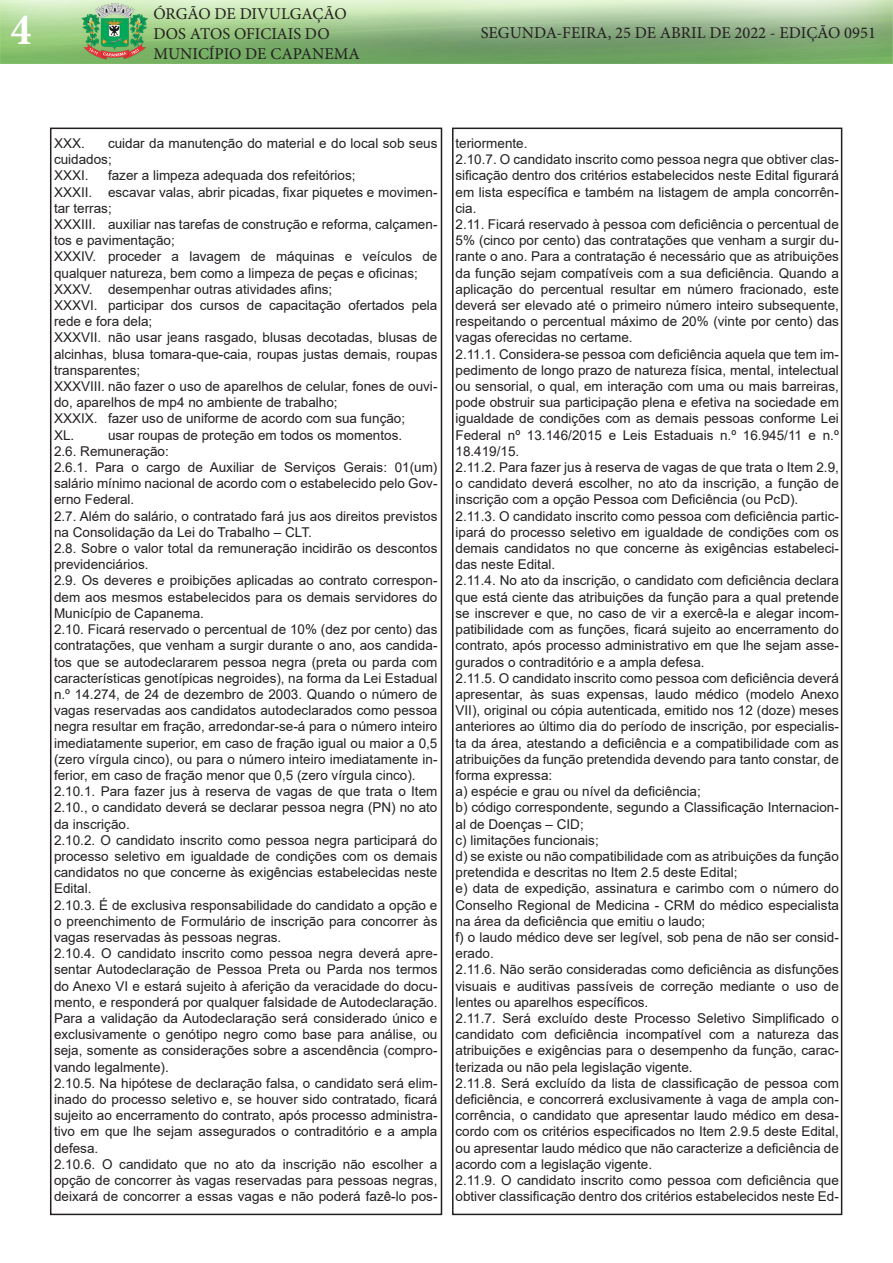
<style>
.page{position:relative;width:893px;height:1263px;background:#fff}
.page>*{position:absolute;margin:0;border:0;box-sizing:border-box;transform-origin:0 0}
.t1{font:700 condensed 45px "Minion Pro";color:#fff}
.t2{font:16.5px/19.8px "Minion Pro";color:#231f20}
.t3{font:13.5px/16.2px "Arial";color:#231f20;text-align:justify}
</style>
<div class="page">
<div style="left:50px;top:128px;width:392px;height:1087px;border:2px solid #231f20"></div>
<img style="left:0;top:0;width:893px;height:64px">
<div style="left:452px;top:128px;width:390px;height:1087px;border:2px solid #231f20"></div>
<h1 class="t1" style="left:11px;top:-1px;width:22px">4</h1>
<p class="t2" style="left:153px;top:4px;width:208px">ÓRGÃO DE DIVULGAÇÃO<br>DOS ATOS OFICIAIS DO<br>MUNICÍPIO DE CAPANEMA</p>
<p class="t2" style="left:481px;top:23px;width:396px">SEGUNDA-FEIRA, 25 DE ABRIL DE 2022 - EDIÇÃO 0951</p>
<p class="t3" style="left:54px;top:135px;width:32px">XXX.</p>
<p class="t3" style="left:54px;top:135px;width:385px;text-indent:54px">cuidar da manutenção do material e do local sob seus cuidados;</p>
<p class="t3" style="left:54px;top:167px;width:36px">XXXI.</p>
<p class="t3" style="left:108px;top:167px;width:249px">fazer a limpeza adequada dos refeitórios;</p>
<p class="t3" style="left:54px;top:184px;width:385px">XXXII. escavar valas, abrir picadas, fixar piquetes e movimen&shy;tar terras;</p>
<p class="t3" style="left:54px;top:216px;width:385px">XXXIII. auxiliar nas tarefas de construção e reforma, calçamen&shy;tos e pavimentação;</p>
<p class="t3" style="left:54px;top:248px;width:385px">XXXIV. proceder a lavagem de máquinas e veículos de qualquer natureza, bem como a limpeza de peças e oficinas;</p>
<p class="t3" style="left:54px;top:281px;width:280px">XXXV. desempenhar outras atividades afins;</p>
<p class="t3" style="left:54px;top:297px;width:385px">XXXVI. participar dos cursos de capacitação ofertados pela rede e fora dela;</p>
<p class="t3" style="left:54px;top:329px;width:385px">XXXVII. não usar jeans rasgado, blusas decotadas, blusas de alcinhas, blusa tomara-que-caia, roupas justas demais, roupas transparentes;</p>
<p class="t3" style="left:54px;top:378px;width:385px">XXXVIII. não fazer o uso de aparelhos de celular, fones de ouvi&shy;do, aparelhos de mp4 no ambiente de trabalho;</p>
<p class="t3" style="left:54px;top:410px;width:353px">XXXIX. fazer uso de uniforme de acordo com sua função;</p>
<p class="t3" style="left:54px;top:427px;width:22px">XL.</p>
<p class="t3" style="left:108px;top:427px;width:296px">usar roupas de proteção em todos os momentos.</p>
<p class="t3" style="left:54px;top:443px;width:116px">2.6. Remuneração:</p>
<p class="t3" style="left:54px;top:459px;width:385px">2.6.1. Para o cargo de Auxiliar de Serviços Gerais: 01(um) salário mínimo nacional de acordo com o estabelecido pelo Gov&shy;erno Federal.</p>
<p class="t3" style="left:54px;top:508px;width:385px">2.7. Além do salário, o contratado fará jus aos direitos previstos na Consolidação da Lei do Trabalho – CLT.</p>
<p class="t3" style="left:54px;top:540px;width:385px">2.8. Sobre o valor total da remuneração incidirão os descontos previdenciários.</p>
<p class="t3" style="left:54px;top:572px;width:385px">2.9. Os deveres e proibições aplicadas ao contrato correspon&shy;dem aos mesmos estabelecidos para os demais servidores do Município de Capanema.</p>
<p class="t3" style="left:54px;top:621px;width:385px">2.10. Ficará reservado o percentual de 10% (dez por cento) das contratações, que venham a surgir durante o ano, aos candida&shy;tos que se autodeclararem pessoa negra (preta ou parda com características genotípicas negroides), na forma da Lei Estadual n.º 14.274, de 24 de dezembro de 2003. Quando o número de vagas reservadas aos candidatos autodeclarados como pessoa negra resultar em fração, arredondar-se-á para o número inteiro imediatamente superior, em caso de fração igual ou maior a 0,5 (zero vírgula cinco), ou para o número inteiro imediatamente in&shy;ferior, em caso de fração menor que 0,5 (zero vírgula cinco).</p>
<p class="t3" style="left:54px;top:783px;width:385px">2.10.1. Para fazer jus à reserva de vagas de que trata o Item 2.10., o candidato deverá se declarar pessoa negra (PN) no ato da inscrição.</p>
<p class="t3" style="left:54px;top:832px;width:385px">2.10.2. O candidato inscrito como pessoa negra participará do processo seletivo em igualdade de condições com os demais candidatos no que concerne às exigências estabelecidas neste Edital.</p>
<p class="t3" style="left:54px;top:896px;width:385px">2.10.3. É de exclusiva responsabilidade do candidato a opção e o preenchimento de Formulário de inscrição para concorrer às vagas reservadas às pessoas negras.</p>
<p class="t3" style="left:54px;top:945px;width:385px">2.10.4. O candidato inscrito como pessoa negra deverá apre&shy;sentar Autodeclaração de Pessoa Preta ou Parda nos termos do Anexo VI e estará sujeito à aferição da veracidade do docu&shy;mento, e responderá por qualquer falsidade de Autodeclaração.<br>Para a validação da Autodeclaração será considerado único e exclusivamente o genótipo negro como base para análise, ou seja, somente as considerações sobre a ascendência (compro&shy;vando legalmente).</p>
<p class="t3" style="left:54px;top:1075px;width:385px">2.10.5. Na hipótese de declaração falsa, o candidato será elim&shy;inado do processo seletivo e, se houver sido contratado, ficará sujeito ao encerramento do contrato, após processo administra&shy;tivo em que lhe sejam assegurados o contraditório e a ampla defesa.</p>
<p class="t3" style="left:54px;top:1156px;width:385px">2.10.6. O candidato que no ato da inscrição não escolher a opção de concorrer às vagas reservadas para pessoas negras, deixará de concorrer a essas vagas e não poderá fazê-lo pos-</p>
<p class="t3" style="left:455px;top:135px;width:74px">teriormente.</p>
<p class="t3" style="left:455px;top:151px;width:385px">2.10.7. O candidato inscrito como pessoa negra que obtiver clas&shy;sificação dentro dos critérios estabelecidos neste Edital figurará em lista específica e também na listagem de ampla concorrên&shy;cia.</p>
<p class="t3" style="left:455px;top:216px;width:385px">2.11. Ficará reservado à pessoa com deficiência o percentual de 5% (cinco por cento) das contratações que venham a surgir du&shy;rante o ano. Para a contratação é necessário que as atribuições da função sejam compatíveis com a sua deficiência. Quando a aplicação do percentual resultar em número fracionado, este deverá ser elevado até o primeiro número inteiro subsequente, respeitando o percentual máximo de 20% (vinte por cento) das vagas oferecidas no certame.</p>
<p class="t3" style="left:455px;top:346px;width:385px">2.11.1. Considera-se pessoa com deficiência aquela que tem im&shy;pedimento de longo prazo de natureza física, mental, intelectual ou sensorial, o qual, em interação com uma ou mais barreiras, pode obstruir sua participação plena e efetiva na sociedade em igualdade de condições com as demais pessoas conforme Lei Federal nº 13.146/2015 e Leis Estaduais n.º 16.945/11 e n.º 18.419/15.</p>
<p class="t3" style="left:455px;top:459px;width:385px">2.11.2. Para fazer jus à reserva de vagas de que trata o Item 2.9, o candidato deverá escolher, no ato da inscrição, a função de inscrição com a opção Pessoa com Deficiência (ou PcD).</p>
<p class="t3" style="left:455px;top:508px;width:385px">2.11.3. O candidato inscrito como pessoa com deficiência partic&shy;ipará do processo seletivo em igualdade de condições com os demais candidatos no que concerne às exigências estabeleci&shy;das neste Edital.</p>
<p class="t3" style="left:455px;top:572px;width:385px">2.11.4. No ato da inscrição, o candidato com deficiência declara que está ciente das atribuições da função para a qual pretende se inscrever e que, no caso de vir a exercê-la e alegar incom&shy;patibilidade com as funções, ficará sujeito ao encerramento do contrato, após processo administrativo em que lhe sejam asse&shy;gurados o contraditório e a ampla defesa.</p>
<p class="t3" style="left:455px;top:670px;width:385px">2.11.5. O candidato inscrito como pessoa com deficiência deverá apresentar, às suas expensas, laudo médico (modelo Anexo VII), original ou cópia autenticada, emitido nos 12 (doze) meses anteriores ao último dia do período de inscrição, por especialis&shy;ta da área, atestando a deficiência e a compatibilidade com as atribuições da função pretendida devendo para tanto constar, de forma expressa:</p>
<p class="t3" style="left:455px;top:783px;width:247px">a) espécie e grau ou nível da deficiência;</p>
<p class="t3" style="left:455px;top:799px;width:385px">b) código correspondente, segundo a Classificação Internacion&shy;al de Doenças – CID;</p>
<p class="t3" style="left:455px;top:832px;width:145px">c) limitações funcionais;</p>
<p class="t3" style="left:455px;top:848px;width:385px">d) se existe ou não compatibilidade com as atribuições da função pretendida e descritas no Item 2.5 deste Edital;</p>
<p class="t3" style="left:455px;top:880px;width:385px">e) data de expedição, assinatura e carimbo com o número do Conselho Regional de Medicina - CRM do médico especialista na área da deficiência que emitiu o laudo;</p>
<p class="t3" style="left:455px;top:929px;width:385px">f) o laudo médico deve ser legível, sob pena de não ser consid&shy;erado.</p>
<p class="t3" style="left:455px;top:961px;width:385px">2.11.6. Não serão consideradas como deficiência as disfunções visuais e auditivas passíveis de correção mediante o uso de lentes ou aparelhos específicos.</p>
<p class="t3" style="left:455px;top:1010px;width:385px">2.11.7. Será excluído deste Processo Seletivo Simplificado o candidato com deficiência incompatível com a natureza das atribuições e exigências para o desempenho da função, carac&shy;terizada ou não pela legislação vigente.</p>
<p class="t3" style="left:455px;top:1075px;width:385px">2.11.8. Será excluído da lista de classificação de pessoa com deficiência, e concorrerá exclusivamente à vaga de ampla con&shy;corrência, o candidato que apresentar laudo médico em desa&shy;cordo com os critérios especificados no Item 2.9.5 deste Edital, ou apresentar laudo médico que não caracterize a deficiência de acordo com a legislação vigente.</p>
<p class="t3" style="left:455px;top:1172px;width:385px">2.11.9. O candidato inscrito como pessoa com deficiência que obtiver classificação dentro dos critérios estabelecidos neste Ed-</p>
</div>
